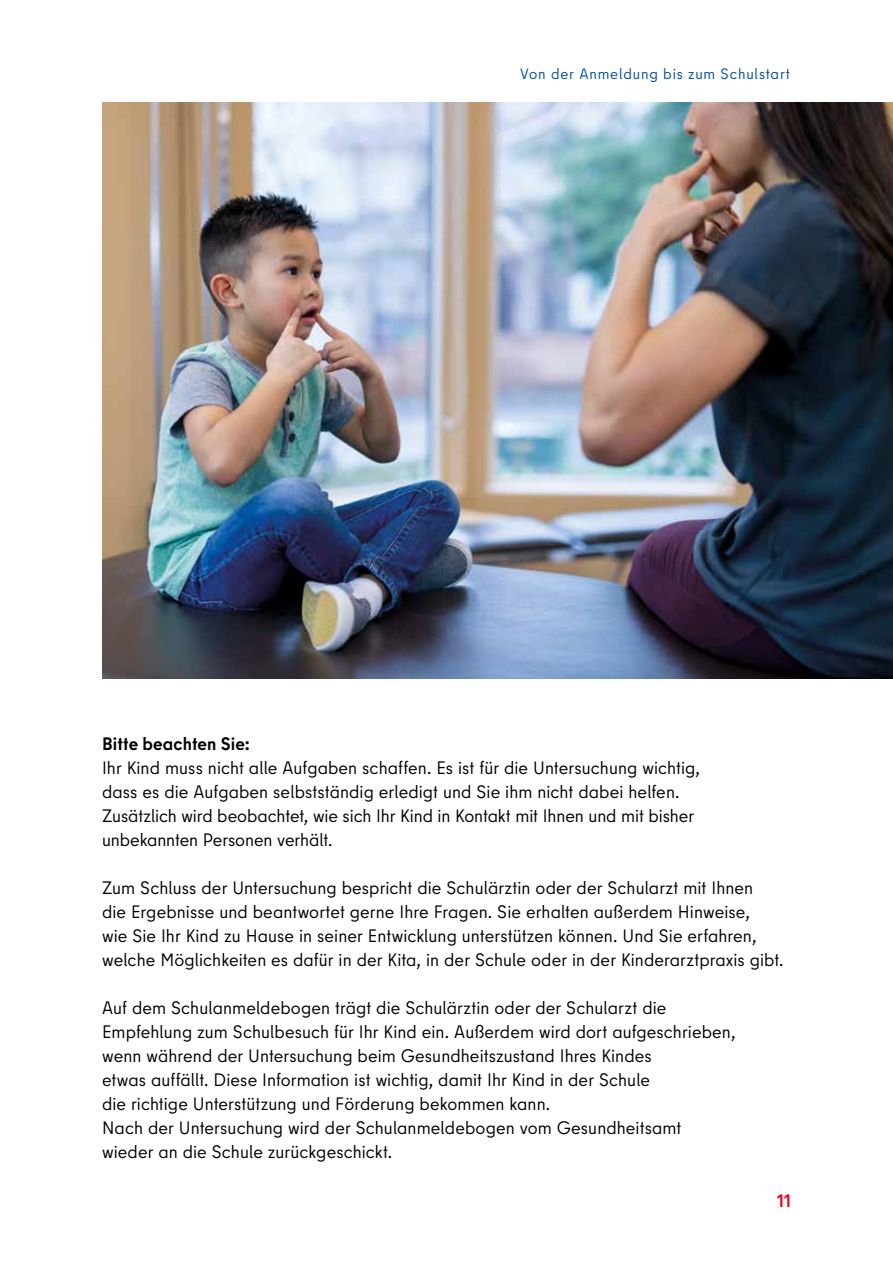
<style>
.page{position:relative;width:893px;height:1263px;background:#fff}
.page>*{position:absolute;margin:0;border:0;box-sizing:border-box;transform-origin:0 0}
.Fließtext{font:18px/24px "Berlin Type";letter-spacing:.005em;color:#000}
.t1{font:700 18px "Berlin Type";color:#e40521}
.Kapitel_Headline__Ko{font:15px "Berlin Type";letter-spacing:.055em;color:#004f9f}
.s1{font-weight:700}
</style>
<div class="page">
<img style="left:102px;top:102px;width:791px;height:576px">
<p class="Kapitel_Headline__Ko" style="left:520px;top:64px;width:271px">Von der Anmeldung bis zum Schulstart</p>
<p class="Fließtext" style="left:102px;top:732px;width:599px"><span class="s1">Bitte beachten Sie:<br></span>Ihr Kind muss nicht alle Aufgaben schaffen. Es ist für die Untersuchung wichtig, dass es die Aufgaben selbstständig erledigt und Sie ihm nicht dabei helfen.<br>Zusätzlich wird beobachtet, wie sich Ihr Kind in Kontakt mit Ihnen und mit bisher unbekannten Personen verhält.</p>
<p class="Fließtext" style="left:102px;top:876px;width:683px">Zum Schluss der Untersuchung bespricht die Schulärztin oder der Schularzt mit Ihnen<br>die Ergebnisse und beantwortet gerne Ihre Fragen. Sie erhalten außerdem Hinweise,<br>wie Sie Ihr Kind zu Hause in seiner Entwicklung unterstützen können. Und Sie erfahren, welche Möglichkeiten es dafür in der Kita, in der Schule oder in der Kinderarztpraxis gibt.</p>
<p class="Fließtext" style="left:102px;top:996px;width:635px">Auf dem Schulanmeldebogen trägt die Schulärztin oder der Schularzt die Empfehlung zum Schulbesuch für Ihr Kind ein. Außerdem wird dort aufgeschrieben, wenn während der Untersuchung beim Gesundheitszustand Ihres Kindes<br>etwas auffällt. Diese Information ist wichtig, damit Ihr Kind in der Schule<br>die richtige Unterstützung und Förderung bekommen kann.<br>Nach der Untersuchung wird der Schulanmeldebogen vom Gesundheitsamt wieder an die Schule zurückgeschickt.</p>
<p class="t1" style="left:777px;top:1189px;width:15px">11</p>
</div>
